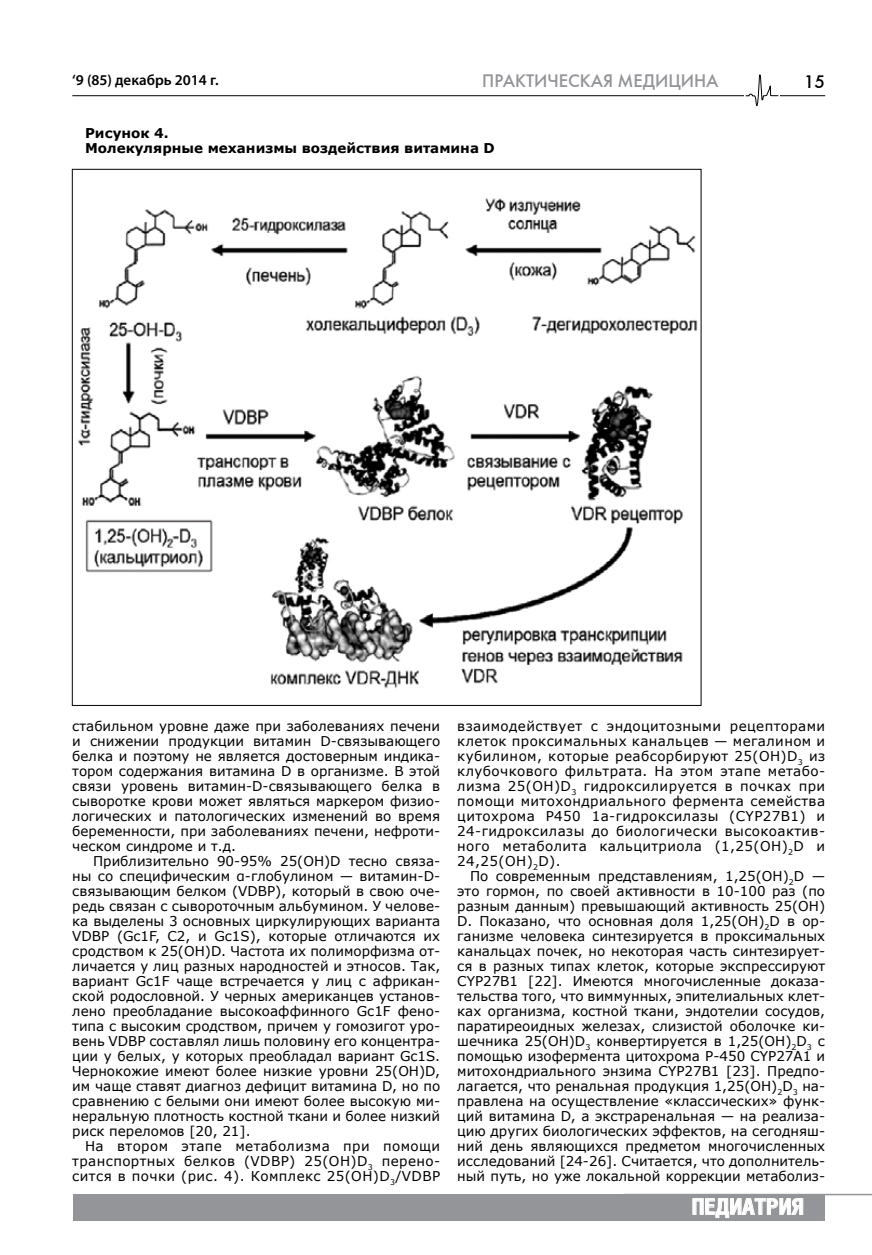
<style>
.page{position:relative;width:872px;height:1255px;background:#fff}
.page>*{position:absolute;margin:0;border:0;box-sizing:border-box;transform-origin:0 0}
.t1{font:700 21.75px "Helios Cond";color:#fff;scale:1.05 1}
.t2{font:18px "Futuris C";color:#939598}
.t3{font:18px "Futuris C";color:#000}
.t4{font:600 15px "Myriad Pro";color:#000}
.t5{font:13.5px/15px "Verdana";color:#000;text-align:justify}
.t6{font:700 13.5px/15px "Verdana";color:#000}
</style>
<div class="page">
<hr style="left:72px;top:95px;width:753px;height:1px;background:#000">
<div style="left:74px;top:1193px;width:751px;height:27px;background:#939598"></div>
<svg style="left:692px;top:1198px;width:111px;height:19px"></svg>
<hr style="left:623px;top:1193px;width:249px;height:2px;background:#939598">
<div style="left:744px;top:73px;width:35px;height:33px;background:#fff"></div>
<svg style="left:745px;top:74px;width:34px;height:32px"></svg>
<img style="left:77px;top:198px;width:621px;height:491px">
<p class="t4" style="left:72px;top:71px;width:148px">‘9 (85) декабрь 2014 г.</p>
<h2 class="t2" style="left:482px;top:69px;width:238px">ПРАКТИЧЕСКАЯ МЕДИЦИНА</h2>
<h2 class="t3" style="left:804px;top:71px;width:23px">15</h2>
<p class="t6" style="left:85px;top:125px;width:411px">Рисунок 4.<br>Молекулярные механизмы воздействия витамина D</p>
<p class="t5" style="left:72px;top:718px;width:369px">стабильном уровне даже при заболеваниях печени и снижении продукции витамин D-связывающего белка и поэтому не является достоверным индика&shy;тором содержания витамина D в организме. В этой связи уровень витамин-D-связывающего белка в сыворотке крови может являться маркером физио&shy;логических и патологических изменений во время беременности, при заболеваниях печени, нефроти&shy;ческом синдроме и т.д.</p>
<p class="t5" style="left:72px;top:853px;width:369px;text-indent:21px">Приблизительно 90-95% 25(ОН)D тесно связа&shy;ны со специфическим α-глобулином — витамин-D&shy;связывающим белком (VDBP), который в свою оче&shy;редь связан с сывороточным альбумином. У челове&shy;ка выделены 3 основных циркулирующих варианта VDBP (Gc1F, С2, и Gc1S), которые отличаются их сродством к 25(OH)D. Частота их полиморфизма от&shy;личается у лиц разных народностей и этносов. Так, вариант Gc1F чаще встречается у лиц с африкан&shy;ской родословной. У черных американцев установ&shy;лено преобладание высокоаффинного Gc1F фено&shy;типа с высоким сродством, причем у гомозигот уро&shy;вень VDBP составлял лишь половину его концентра&shy;ции у белых, у которых преобладал вариант Gc1S.<br>Чернокожие имеют более низкие уровни 25(ОН)D, им чаще ставят диагноз дефицит витамина D, но по сравнению с белыми они имеют более высокую ми&shy;неральную плотность костной ткани и более низкий риск переломов [20, 21].</p>
<p class="t5" style="left:72px;top:1138px;width:369px;text-indent:13px">На втором этапе метаболизма при помощи транспортных белков (VDBP) 25(OH)D<sub>3</sub> перено&shy;сится в почки (рис. 4). Комплекс 25(OH)D<sub>3</sub>/VDBP</p>
<p class="t5" style="left:457px;top:718px;width:369px">взаимодействует с эндоцитозными рецепторами клеток проксимальных канальцев — мегалином и кубилином, которые реабсорбируют 25(OH)D<sub>3</sub> из клубочкового фильтрата. На этом этапе метабо&shy;лизма 25(OH)D<sub>3</sub> гидроксилируется в почках при помощи митохондриального фермента семейства цитохрома P450 1a-гидроксилазы (CYP27B1) и 24-гидроксилазы до биологически высокоактив&shy;ного метаболита кальцитриола (1,25(OH)<sub>2</sub>D и 24,25(ОН)<sub>2</sub>D).</p>
<p class="t5" style="left:457px;top:868px;width:369px;text-indent:13px">По современным представлениям, 1,25(ОН)<sub>2</sub>D — это гормон, по своей активности в 10-100 раз (по разным данным) превышающий активность 25(ОН)<br>D. Показано, что основная доля 1,25(OH)<sub>2</sub>D в ор&shy;ганизме человека синтезируется в проксимальных канальцах почек, но некоторая часть синтезирует&shy;ся в разных типах клеток, которые экспрессируют CYP27B1 [22]. Имеются многочисленные доказа&shy;тельства того, что виммунных, эпителиальных клет&shy;ках организма, костной ткани, эндотелии сосудов, паратиреоидных железах, слизистой оболочке ки&shy;шечника 25(ОН)D<sub>3</sub> конвертируется в 1,25(ОН)<sub>2</sub>D<sub>3</sub> с помощью изофермента цитохрома Р-450 CYP27A1 и митохондриального энзима CYP27В1 [23]. Предпо&shy;лагается, что ренальная продукция 1,25(ОН)<sub>2</sub>D<sub>3</sub> на&shy;правлена на осуществление «классических» функ&shy;ций витамина D, а экстраренальная — на реализа&shy;цию других биологических эффектов, на сегодняш&shy;ний день являющихся предметом многочисленных исследований [24-26]. Считается, что дополнитель&shy;ный путь, но уже локальной коррекции метаболиз-</p>
<h1 class="t1" style="left:691px;top:1193px;width:108px">Педиатрия</h1>
</div>
